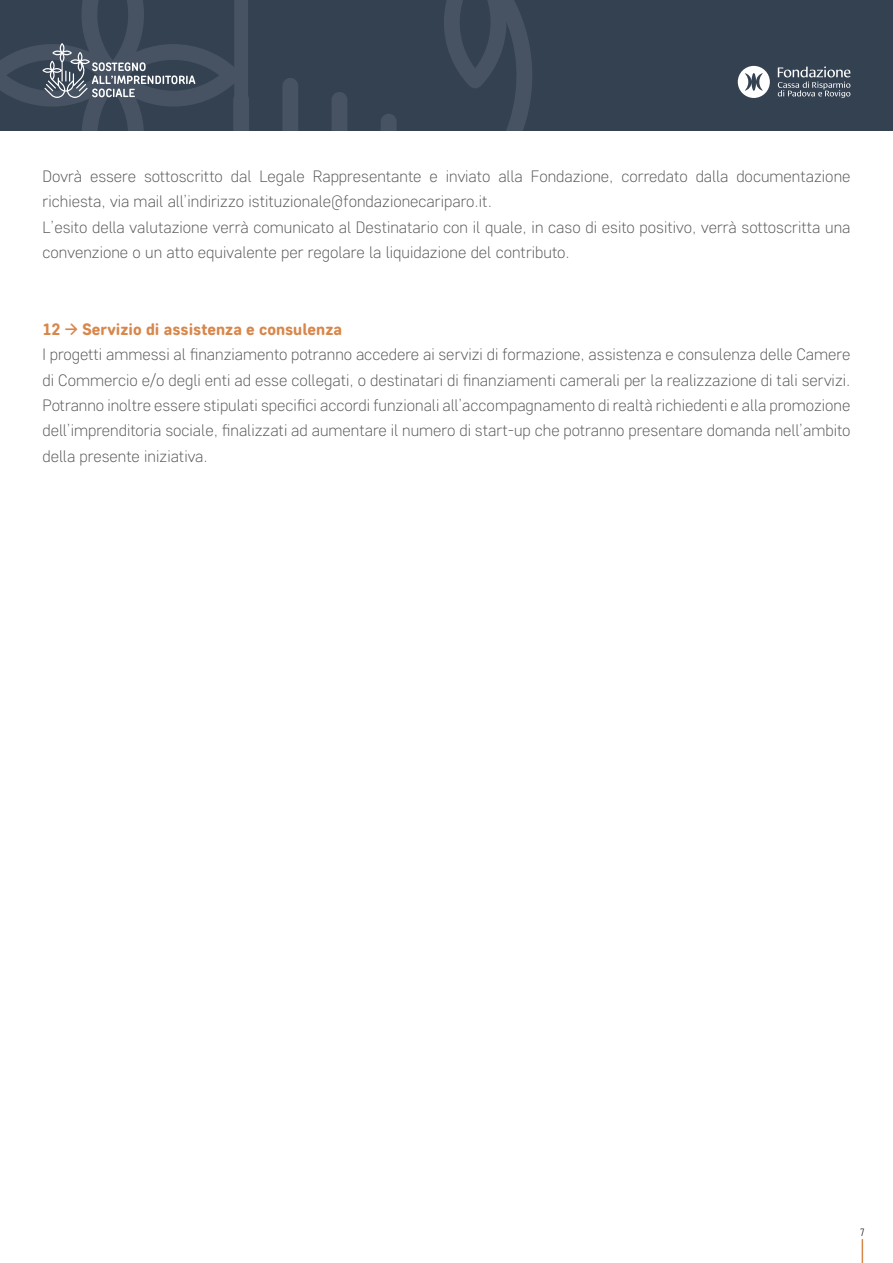
<style>
.page{position:relative;width:893px;height:1263px;background:#fff}
.page>*{position:absolute;margin:0;border:0;box-sizing:border-box;transform-origin:0 0}
.t1{font:300 16.5px/25.5px "Core Sans DS25";color:#575756}
.t2{font:800 16.5px "Core Sans DS65";color:#d8874c}
.t3{font:300 10.5px "Barlow Condensed";color:#000}
.s1{font-family:"neue UXUI Icons Rounded";font-weight:900}
</style>
<div class="page">
<div style="left:0;top:0;width:893px;height:130px;background:#344151"></div>
<svg style="left:444px;top:0;width:88px;height:130px"></svg>
<svg style="left:738px;top:66px;width:32px;height:32px"></svg>
<svg style="left:778px;top:66px;width:72px;height:32px"></svg>
<svg style="left:862px;top:1239px;width:1px;height:24px"></svg>
<svg style="left:0;top:0;width:397px;height:130px"></svg>
<p class="t1" style="left:43px;top:162px;width:809px">Dovrà essere sottoscritto dal Legale Rappresentante e inviato alla Fondazione, corredato dalla documentazione richiesta, via mail all’indirizzo istituzionale@fondazionecariparo.it.<br>L’esito della valutazione verrà comunicato al Destinatario con il quale, in caso di esito positivo, verrà sottoscritta una convenzione o un atto equivalente per regolare la liquidazione del contributo.</p>
<p class="t2" style="left:43px;top:318px;width:301px">12 <span class="s1">→</span> Servizio di assistenza e consulenza</p>
<p class="t1" style="left:43px;top:341px;width:809px;text-align:justify">I progetti ammessi al finanziamento potranno accedere ai servizi di formazione, assistenza e consulenza delle Camere di Commercio e/o degli enti ad esse collegati, o destinatari di finanziamenti camerali per la realizzazione di tali servizi.<br>Potranno inoltre essere stipulati specifici accordi funzionali all’accompagnamento di realtà richiedenti e alla promozione dell’imprenditoria sociale, finalizzati ad aumentare il numero di start-up che potranno presentare domanda nell’ambito della presente iniziativa.</p>
<p class="t3" style="left:860px;top:1226px;width:5px">7</p>
</div>
